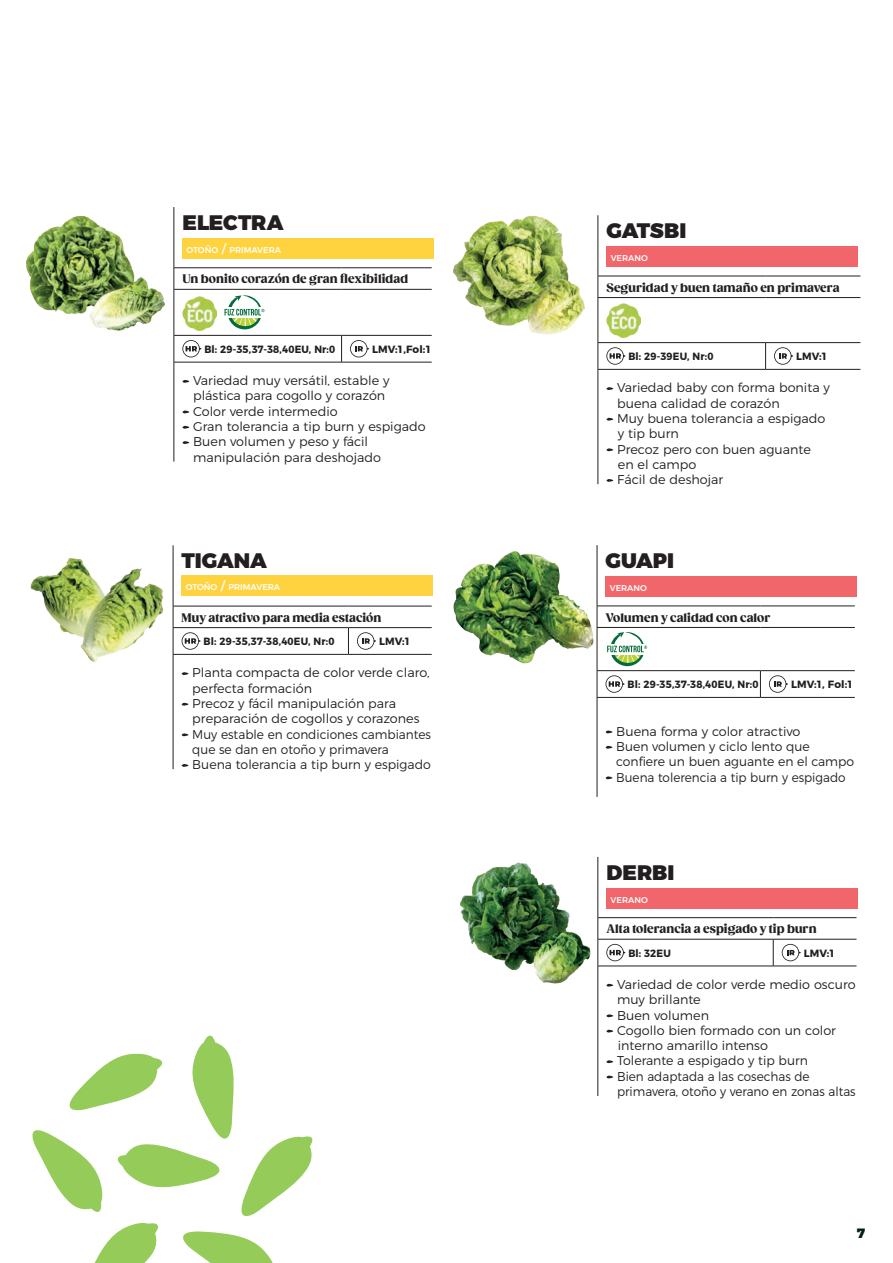
<style>
.page{position:relative;width:893px;height:1263px;background:#fff}
.page>*{position:absolute;margin:0;border:0;box-sizing:border-box;transform-origin:0 0}
.t1{font:900 21px "Montserrat";letter-spacing:-.005em;color:#231f20}
.t2{font:900 13.5px "Montserrat";color:#00240f}
.t3{font:300 12.75px/15.3px "Montserrat";color:#231f20}
.t4{font:900 12px "Gazpacho";letter-spacing:.005em;color:#231f20;scale:.95 1}
.t5{font:700 10.5px "Montserrat";letter-spacing:.01em;color:#231f20;scale:.94 1}
.t6{font:700 10.5px "Montserrat";letter-spacing:.01em;color:#231f20}
.t7{font:500 8.4px "Montserrat";color:#fff}
.s1{font-size:12px}
</style>
<div class="page">
<hr style="left:174px;top:362px;width:1px;height:100px;background:#231f20">
<hr style="left:174px;top:207px;width:1px;height:61px;background:#231f20">
<hr style="left:174px;top:267px;width:168px;height:1px;background:#231f20">
<hr style="left:342px;top:267px;width:90px;height:1px;background:#231f20">
<hr style="left:174px;top:289px;width:168px;height:1px;background:#231f20">
<hr style="left:342px;top:289px;width:90px;height:1px;background:#231f20">
<svg style="left:174px;top:268px;width:1px;height:21px"></svg>
<hr style="left:174px;top:289px;width:1px;height:46px;background:#231f20">
<hr style="left:174px;top:335px;width:168px;height:1px;background:#231f20">
<svg style="left:174px;top:336px;width:1px;height:26px"></svg>
<hr style="left:174px;top:362px;width:168px;height:1px;background:#231f20">
<hr style="left:342px;top:335px;width:90px;height:1px;background:#231f20">
<svg style="left:341px;top:336px;width:1px;height:26px"></svg>
<hr style="left:342px;top:362px;width:90px;height:1px;background:#231f20">
<div style="left:182px;top:238px;width:251px;height:20px;background:#ffd33f"></div>
<img style="left:182px;top:296px;width:34px;height:34px">
<svg style="left:224px;top:295px;width:40px;height:34px"></svg>
<svg style="left:182px;top:340px;width:19px;height:17px"></svg>
<svg style="left:350px;top:340px;width:19px;height:17px"></svg>
<svg style="left:182px;top:380px;width:8px;height:3px"></svg>
<svg style="left:182px;top:410px;width:8px;height:3px"></svg>
<svg style="left:182px;top:426px;width:8px;height:3px"></svg>
<svg style="left:182px;top:441px;width:8px;height:3px"></svg>
<hr style="left:173px;top:654px;width:1px;height:115px;background:#231f20">
<hr style="left:173px;top:545px;width:1px;height:61px;background:#231f20">
<hr style="left:173px;top:606px;width:175px;height:1px;background:#231f20">
<hr style="left:348px;top:606px;width:84px;height:1px;background:#231f20">
<hr style="left:173px;top:627px;width:175px;height:1px;background:#231f20">
<svg style="left:173px;top:606px;width:1px;height:48px"></svg>
<hr style="left:173px;top:654px;width:175px;height:1px;background:#231f20">
<hr style="left:348px;top:627px;width:84px;height:1px;background:#231f20">
<svg style="left:348px;top:628px;width:1px;height:26px"></svg>
<hr style="left:348px;top:654px;width:84px;height:1px;background:#231f20">
<div style="left:182px;top:575px;width:251px;height:21px;background:#ffd33f"></div>
<svg style="left:182px;top:632px;width:19px;height:18px"></svg>
<svg style="left:357px;top:632px;width:19px;height:18px"></svg>
<svg style="left:182px;top:672px;width:7px;height:3px"></svg>
<svg style="left:182px;top:703px;width:7px;height:3px"></svg>
<svg style="left:182px;top:733px;width:7px;height:3px"></svg>
<svg style="left:182px;top:764px;width:7px;height:3px"></svg>
<hr style="left:597px;top:698px;width:1px;height:99px;background:#231f20">
<hr style="left:597px;top:545px;width:1px;height:61px;background:#231f20">
<hr style="left:597px;top:606px;width:163px;height:1px;background:#231f20">
<hr style="left:760px;top:606px;width:95px;height:1px;background:#231f20">
<svg style="left:597px;top:606px;width:1px;height:21px"></svg>
<hr style="left:597px;top:628px;width:1px;height:42px;background:#231f20">
<hr style="left:597px;top:627px;width:163px;height:1px;background:#231f20">
<hr style="left:760px;top:627px;width:95px;height:1px;background:#231f20">
<hr style="left:597px;top:670px;width:163px;height:1px;background:#231f20">
<svg style="left:597px;top:671px;width:1px;height:26px"></svg>
<hr style="left:597px;top:697px;width:163px;height:1px;background:#231f20">
<hr style="left:760px;top:670px;width:95px;height:1px;background:#231f20">
<svg style="left:760px;top:671px;width:1px;height:26px"></svg>
<hr style="left:760px;top:697px;width:95px;height:1px;background:#231f20">
<div style="left:605px;top:576px;width:252px;height:20px;background:#f1666a"></div>
<svg style="left:605px;top:675px;width:20px;height:18px"></svg>
<svg style="left:769px;top:675px;width:19px;height:18px"></svg>
<svg style="left:605px;top:730px;width:8px;height:3px"></svg>
<svg style="left:605px;top:746px;width:8px;height:3px"></svg>
<svg style="left:605px;top:776px;width:8px;height:3px"></svg>
<svg style="left:607px;top:632px;width:40px;height:34px"></svg>
<img style="left:26px;top:215px;width:139px;height:116px">
<img style="left:453px;top:551px;width:140px;height:113px">
<img style="left:30px;top:558px;width:133px;height:105px">
<img style="left:453px;top:216px;width:132px;height:119px">
<hr style="left:598px;top:370px;width:1px;height:114px;background:#231f20">
<hr style="left:598px;top:215px;width:1px;height:61px;background:#231f20">
<hr style="left:598px;top:276px;width:168px;height:1px;background:#231f20">
<hr style="left:766px;top:276px;width:94px;height:1px;background:#231f20">
<hr style="left:598px;top:297px;width:168px;height:1px;background:#231f20">
<hr style="left:766px;top:297px;width:94px;height:1px;background:#231f20">
<svg style="left:598px;top:276px;width:1px;height:21px"></svg>
<hr style="left:598px;top:298px;width:1px;height:44px;background:#231f20">
<hr style="left:598px;top:342px;width:168px;height:1px;background:#231f20">
<svg style="left:598px;top:343px;width:1px;height:26px"></svg>
<hr style="left:598px;top:369px;width:168px;height:1px;background:#231f20">
<hr style="left:766px;top:342px;width:94px;height:1px;background:#231f20">
<svg style="left:765px;top:343px;width:1px;height:26px"></svg>
<hr style="left:766px;top:369px;width:94px;height:1px;background:#231f20">
<div style="left:606px;top:246px;width:251px;height:21px;background:#f1666a"></div>
<img style="left:606px;top:303px;width:34px;height:35px">
<svg style="left:606px;top:347px;width:19px;height:18px"></svg>
<svg style="left:774px;top:347px;width:19px;height:18px"></svg>
<svg style="left:606px;top:387px;width:8px;height:3px"></svg>
<svg style="left:606px;top:418px;width:8px;height:3px"></svg>
<svg style="left:606px;top:448px;width:8px;height:3px"></svg>
<svg style="left:606px;top:479px;width:8px;height:3px"></svg>
<hr style="left:598px;top:966px;width:1px;height:130px;background:#231f20">
<hr style="left:598px;top:917px;width:175px;height:1px;background:#231f20">
<hr style="left:773px;top:917px;width:83px;height:1px;background:#231f20">
<hr style="left:598px;top:939px;width:175px;height:1px;background:#231f20">
<hr style="left:598px;top:966px;width:175px;height:1px;background:#231f20">
<hr style="left:773px;top:939px;width:83px;height:1px;background:#231f20">
<svg style="left:773px;top:939px;width:1px;height:27px"></svg>
<hr style="left:773px;top:966px;width:83px;height:1px;background:#231f20">
<div style="left:606px;top:888px;width:251px;height:20px;background:#f1666a"></div>
<svg style="left:606px;top:944px;width:19px;height:17px"></svg>
<svg style="left:782px;top:944px;width:19px;height:17px"></svg>
<svg style="left:606px;top:983px;width:8px;height:4px"></svg>
<svg style="left:606px;top:1014px;width:8px;height:3px"></svg>
<svg style="left:606px;top:1029px;width:8px;height:3px"></svg>
<svg style="left:606px;top:1060px;width:8px;height:3px"></svg>
<svg style="left:606px;top:1075px;width:8px;height:3px"></svg>
<img style="left:461px;top:856px;width:143px;height:138px">
<svg style="left:32px;top:1035px;width:281px;height:228px"></svg>
<h1 class="t1" style="left:182px;top:205px;width:103px">ELECTRA</h1>
<p class="t7" style="left:187px;top:243px;width:96px">OTOÑO <span class="s1">/</span> PRIMAVERA</p>
<p class="t4" style="left:182px;top:272px;width:239px">Un bonito corazón de gran flexibilidad</p>
<p class="t5" style="left:204px;top:341px;width:141px">Bl: 29-35,37-38,40EU, Nr:0</p>
<p class="t6" style="left:372px;top:341px;width:61px">LMV:1,Fol:1</p>
<p class="t3" style="left:193px;top:372px;width:234px">Variedad muy versátil, estable y plástica para cogollo y corazón<br>Color verde intermedio<br>Gran tolerancia a tip burn y espigado<br>Buen volumen y peso y fácil manipulación para deshojado</p>
<h1 class="t1" style="left:182px;top:543px;width:87px">TIGANA</h1>
<p class="t7" style="left:186px;top:580px;width:96px">OTOÑO <span class="s1">/</span> PRIMAVERA</p>
<p class="t4" style="left:182px;top:610px;width:212px">Muy atractivo para media estación</p>
<p class="t5" style="left:204px;top:633px;width:141px">Bl: 29-35,37-38,40EU, Nr:0</p>
<p class="t6" style="left:379px;top:633px;width:33px">LMV:1</p>
<p class="t3" style="left:192px;top:664px;width:240px">Planta compacta de color verde claro, perfecta formación<br>Precoz y fácil manipulación para preparación de cogollos y corazones Muy estable en condiciones cambiantes que se dan en otoño y primavera Buena tolerancia a tip burn y espigado</p>
<h1 class="t1" style="left:606px;top:213px;width:82px">GATSBI</h1>
<p class="t7" style="left:611px;top:251px;width:39px">VERANO</p>
<p class="t4" style="left:606px;top:280px;width:247px">Seguridad y buen tamaño en primavera</p>
<p class="t5" style="left:628px;top:348px;width:92px">Bl: 29-39EU, Nr:0</p>
<p class="t6" style="left:796px;top:348px;width:33px">LMV:1</p>
<p class="t3" style="left:617px;top:379px;width:214px">Variedad baby con forma bonita y buena calidad de corazón<br>Muy buena tolerancia a espigado y tip burn<br>Precoz pero con buen aguante en el campo<br>Fácil de deshojar</p>
<h1 class="t1" style="left:605px;top:543px;width:70px">GUAPI</h1>
<p class="t7" style="left:610px;top:581px;width:39px">VERANO</p>
<p class="t4" style="left:605px;top:610px;width:175px">Volumen y calidad con calor</p>
<p class="t5" style="left:627px;top:676px;width:141px">Bl: 29-35,37-38,40EU, Nr:0</p>
<p class="t6" style="left:791px;top:676px;width:64px">LMV:1, Fol:1</p>
<p class="t3" style="left:616px;top:722px;width:239px">Buena forma y color atractivo<br>Buen volumen y ciclo lento que confiere un buen aguante en el campo Buena tolerencia a tip burn y espigado</p>
<h1 class="t1" style="left:606px;top:855px;width:70px">DERBI</h1>
<p class="t7" style="left:611px;top:893px;width:39px">VERANO</p>
<p class="t4" style="left:606px;top:922px;width:223px">Alta tolerancia a espigado y tip burn</p>
<p class="t5" style="left:628px;top:944px;width:47px">Bl: 32EU</p>
<p class="t6" style="left:804px;top:944px;width:33px">LMV:1</p>
<p class="t3" style="left:617px;top:976px;width:240px">Variedad de color verde medio oscuro muy brillante<br>Buen volumen<br>Cogollo bien formado con un color interno amarillo intenso<br>Tolerante a espigado y tip burn<br>Bien adaptada a las cosechas de primavera, otoño y verano en zonas altas</p>
<p class="t2" style="left:857px;top:1221px;width:10px">7</p>
</div>
